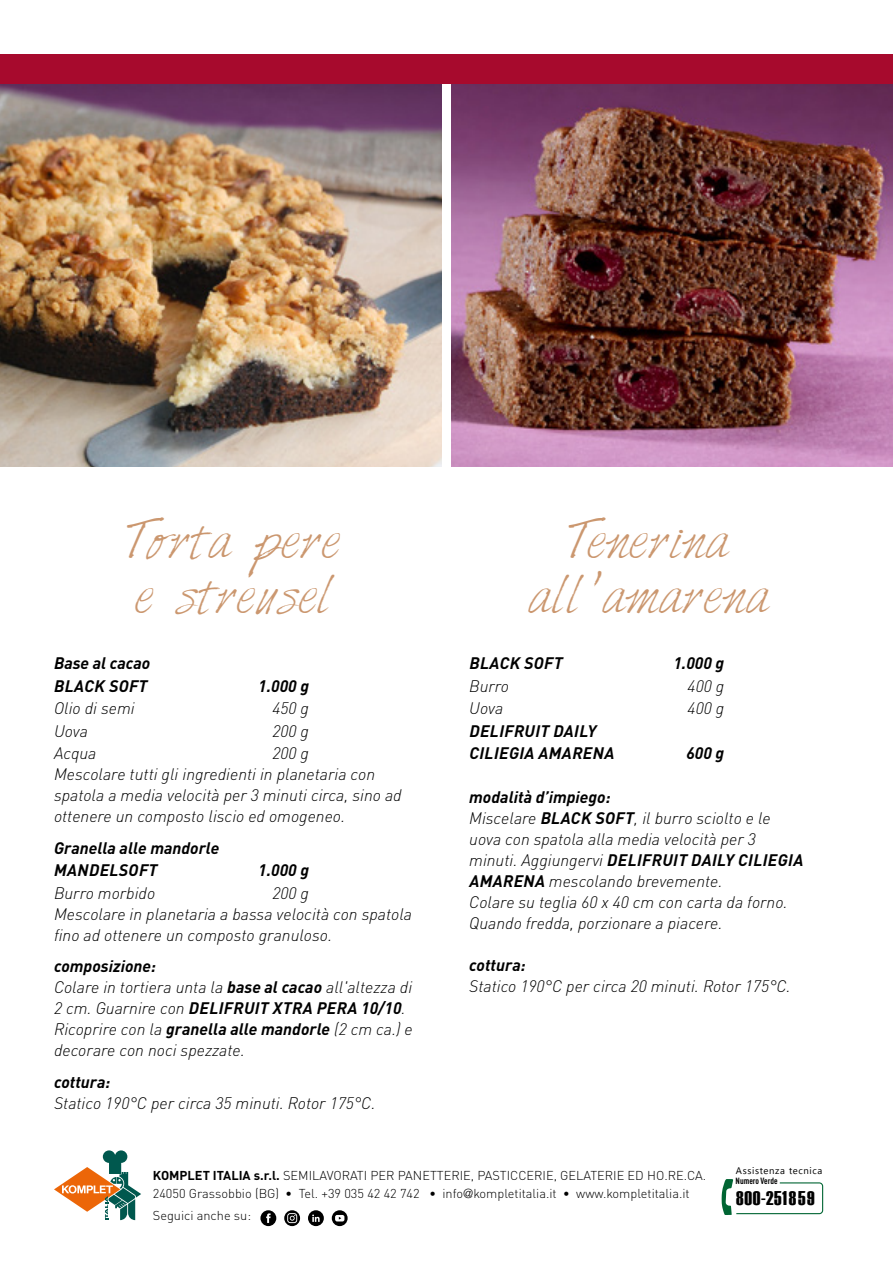
<style>
.page{position:relative;width:893px;height:1263px;background:#fff}
.page>*{position:absolute;margin:0;border:0;box-sizing:border-box;transform-origin:0 0}
.t1{font:45px/55.1px "Harabara Hand";color:#cb976f}
.t2{font:19.8px "Haettenschweiler";letter-spacing:.03em;color:#000}
.t3{font:italic 300 16.5px/21px "DIN Pro";color:#000}
.t4{font:italic 700 16.5px/22.5px "DIN Pro";letter-spacing:.01em;color:#000}
.t5{font:300 12.75px/18px "DIN Pro";color:#000}
.t6{font:9.6px "Segoe UI Emoji";color:#000}
.t7{font:700 condensed 8.85px "DIN Pro";color:#000}
.s1{font-weight:700}
.s2{font-family:"Helvetica Neue"}
</style>
<div class="page">
<svg style="left:54px;top:1150px;width:87px;height:70px"></svg>
<svg style="left:260px;top:1210px;width:16px;height:16px"></svg>
<svg style="left:332px;top:1210px;width:16px;height:16px"></svg>
<svg style="left:284px;top:1210px;width:16px;height:16px"></svg>
<svg style="left:308px;top:1210px;width:16px;height:16px"></svg>
<img style="left:0;top:84px;width:893px;height:382px">
<div style="left:442px;top:73px;width:9px;height:396px;background:#fff"></div>
<div style="left:0;top:54px;width:893px;height:30px;background:#a70a2d"></div>
<svg style="left:722px;top:1179px;width:101px;height:36px"></svg>
<h1 class="t1" style="left:127px;top:515px;width:215px">Torta pere e streusel</h1>
<p class="t4" style="left:54px;top:650px;width:98px">Base al cacao<br>BLACK SOFT</p>
<p class="t4" style="left:258px;top:673px;width:52px">1.000 g</p>
<p class="t3" style="left:54px;top:696px;width:82px">Olio di semi</p>
<p class="t3" style="left:272px;top:696px;width:38px">450 g</p>
<p class="t3" style="left:54px;top:719px;width:36px">Uova</p>
<p class="t3" style="left:272px;top:719px;width:38px">200 g</p>
<p class="t3" style="left:54px;top:741px;width:44px">Acqua</p>
<p class="t3" style="left:54px;top:741px;width:349px;text-indent:218px">200 g<br>Mescolare tutti gli ingredienti in planetaria con spatola a media velocità per 3 minuti circa, sino ad ottenere un composto liscio ed omogeneo.</p>
<p class="t4" style="left:54px;top:835px;width:167px">Granella alle mandorle<br>MANDELSOFT</p>
<p class="t4" style="left:258px;top:857px;width:52px">1.000 g</p>
<p class="t3" style="left:54px;top:881px;width:360px;text-indent:218px">200 g<br>Mescolare in planetaria a bassa velocità con spatola fino ad ottenere un composto granuloso.</p>
<p class="t3" style="left:54px;top:954px;width:360px"><span class="s1">composizione:<br></span>Colare in tortiera unta la <span class="s1">base al cacao</span> all'altezza di 2 cm. Guarnire con <span class="s1">DELIFRUIT XTRA PERA 10/10</span>.<br>Ricoprire con la <span class="s1">granella alle mandorle</span> (2 cm ca.) e decorare con noci spezzate.</p>
<p class="t4" style="left:54px;top:1069px;width:58px">cottura:</p>
<p class="t3" style="left:54px;top:1091px;width:323px">Statico 190°C per circa 35 minuti. Rotor 175°C.</p>
<p class="t3" style="left:54px;top:881px;width:103px">Burro morbido</p>
<h1 class="t1" style="left:529px;top:515px;width:243px;text-align:center">Tenerina<br>all 'amarena</h1>
<p class="t4" style="left:469px;top:650px;width:95px">BLACK SOFT</p>
<p class="t4" style="left:673px;top:650px;width:52px">1.000 g</p>
<p class="t3" style="left:469px;top:674px;width:41px">Burro</p>
<p class="t3" style="left:688px;top:674px;width:38px">400 g</p>
<p class="t3" style="left:469px;top:696px;width:36px">Uova</p>
<p class="t3" style="left:688px;top:696px;width:38px">400 g</p>
<p class="t4" style="left:469px;top:718px;width:146px">DELIFRUIT DAILY<br>CILIEGIA AMARENA</p>
<p class="t4" style="left:686px;top:740px;width:39px">600 g</p>
<p class="t3" style="left:469px;top:785px;width:336px"><span class="s1">modalità d’impiego:<br></span>Miscelare <span class="s1">BLACK SOFT</span>, il burro sciolto e le uova con spatola alla media velocità per 3 minuti. Aggiungervi <span class="s1">DELIFRUIT DAILY CILIEGIA AMARENA</span> mescolando brevemente.<br>Colare su teglia 60 x 40 cm con carta da forno.<br>Quando fredda, porzionare a piacere.</p>
<p class="t4" style="left:469px;top:952px;width:58px">cottura:</p>
<p class="t3" style="left:469px;top:974px;width:323px">Statico 190°C per circa 20 minuti. Rotor 175°C.</p>
<p class="t5" style="left:153px;top:1165px;width:555px"><span class="s1">KOMPLET ITALIA s.r.l.</span> SEMILAVORATI PER PANETTERIE, PASTICCERIE, GELATERIE ED HO.RE.CA.<br>24050 Grassobbio (BG) ∙ Tel. +39 035 42 42 742 ∙ info<span class="s2">@</span>kompletitalia.it ∙ www.kompletitalia.it</p>
<p class="t5" style="left:153px;top:1205px;width:100px">Seguici anche su:</p>
<p class="t6" style="left:743px;top:1165px;width:33px">▲▲▲▼ ■</p>
<p class="t2" style="left:736px;top:1185px;width:80px">800-251859</p>
<p class="t7" style="left:736px;top:1174px;width:43px">Numero Verde</p>
</div>
